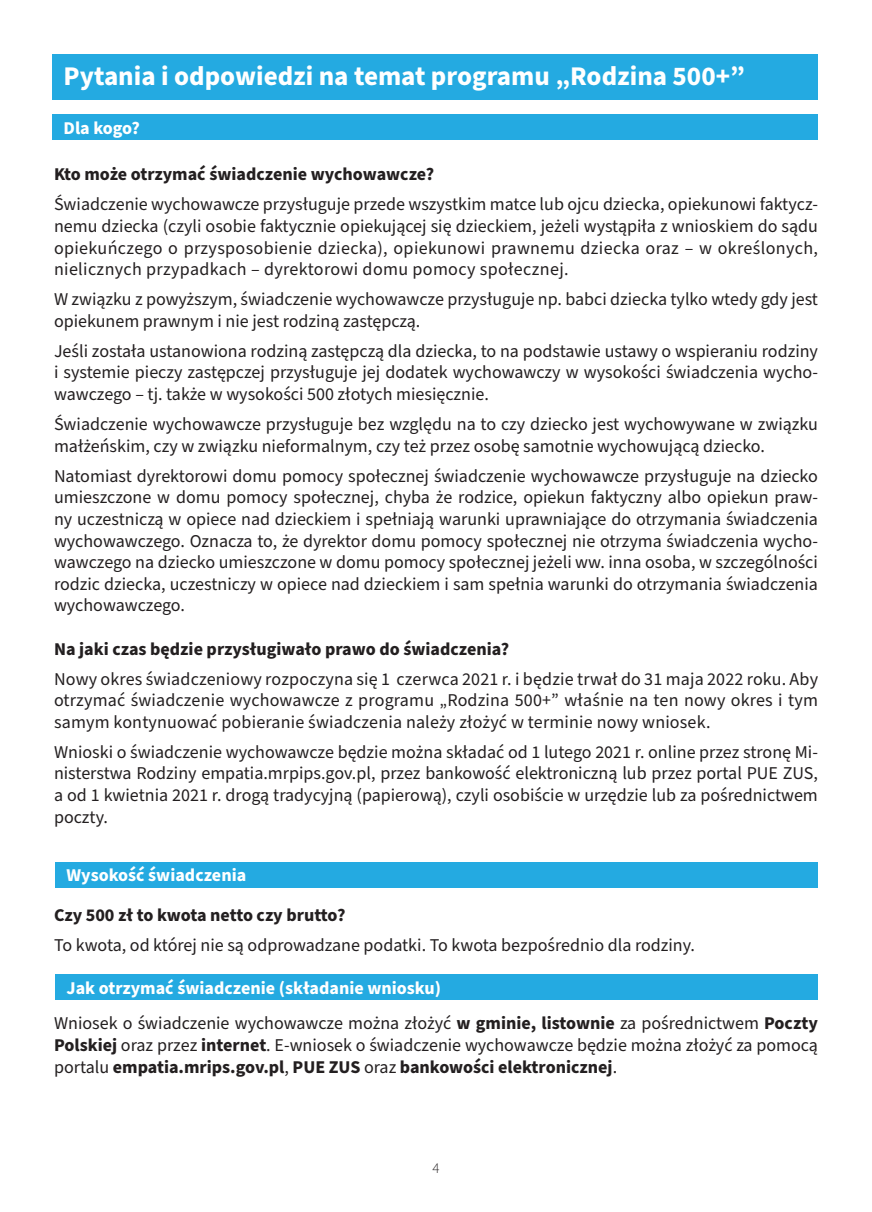
<style>
.page{position:relative;width:872px;height:1212px;background:#fff}
.page>*{position:absolute;margin:0;border:0;box-sizing:border-box;transform-origin:0 0}
.t1{font:700 27px "Source Sans Pro";color:#fff}
.t2{font:18px/21.6px "Source Sans Pro";color:#231f20;text-align:justify}
.t3{font:700 18px "Source Sans Pro";color:#231f20}
.t4{font:700 18px "Source Sans Pro";color:#fff}
.t5{font:300 15px "Source Sans Pro";color:#231f20}
.s1{font-weight:700}
</style>
<div class="page">
<div style="left:56px;top:862px;width:762px;height:26px;background:#24aae1"></div>
<div style="left:56px;top:974px;width:762px;height:25px;background:#24aae1"></div>
<div style="left:53px;top:115px;width:765px;height:25px;background:#24aae1"></div>
<div style="left:53px;top:54px;width:765px;height:45px;background:#24aae1"></div>
<h1 class="t1" style="left:64px;top:58px;width:683px">Pytania i odpowiedzi na temat programu „Rodzina 500+”</h1>
<p class="t4" style="left:64px;top:115px;width:78px">Dla kogo?</p>
<p class="t3" style="left:54px;top:162px;width:382px">Kto może otrzymać świadczenie wychowawcze?</p>
<p class="t2" style="left:54px;top:194px;width:765px">Świadczenie wychowawcze przysługuje przede wszystkim matce lub ojcu dziecka, opiekunowi faktycz&shy;nemu dziecka (czyli osobie faktycznie opiekującej się dzieckiem, jeżeli wystąpiła z wnioskiem do sądu opiekuńczego o przysposobienie dziecka), opiekunowi prawnemu dziecka oraz – w określonych, nielicznych przypadkach – dyrektorowi domu pomocy społecznej.</p>
<p class="t2" style="left:54px;top:289px;width:765px">W związku z powyższym, świadczenie wychowawcze przysługuje np. babci dziecka tylko wtedy gdy jest opiekunem prawnym i nie jest rodziną zastępczą.</p>
<p class="t2" style="left:54px;top:341px;width:765px">Jeśli została ustanowiona rodziną zastępczą dla dziecka, to na podstawie ustawy o wspieraniu rodziny i systemie pieczy zastępczej przysługuje jej dodatek wychowawczy w wysokości świadczenia wycho&shy;wawczego – tj. także w wysokości 500 złotych miesięcznie.</p>
<p class="t2" style="left:54px;top:414px;width:765px">Świadczenie wychowawcze przysługuje bez względu na to czy dziecko jest wychowywane w związku małżeńskim, czy w związku nieformalnym, czy też przez osobę samotnie wychowującą dziecko.</p>
<p class="t2" style="left:54px;top:465px;width:765px">Natomiast dyrektorowi domu pomocy społecznej świadczenie wychowawcze przysługuje na dziecko umieszczone w domu pomocy społecznej, chyba że rodzice, opiekun faktyczny albo opiekun praw&shy;ny uczestniczą w opiece nad dzieckiem i spełniają warunki uprawniające do otrzymania świadczenia wychowawczego. Oznacza to, że dyrektor domu pomocy społecznej nie otrzyma świadczenia wycho&shy;wawczego na dziecko umieszczone w domu pomocy społecznej jeżeli ww. inna osoba, w szczególności rodzic dziecka, uczestniczy w opiece nad dzieckiem i sam spełnia warunki do otrzymania świadczenia wychowawczego.</p>
<p class="t3" style="left:54px;top:636px;width:456px">Na jaki czas będzie przysługiwało prawo do świadczenia?</p>
<p class="t2" style="left:54px;top:668px;width:765px">Nowy okres świadczeniowy rozpoczyna się 1 czerwca 2021 r. i będzie trwał do 31 maja 2022 roku. Aby otrzymać świadczenie wychowawcze z programu „Rodzina 500+” właśnie na ten nowy okres i tym samym kontynuować pobieranie świadczenia należy złożyć w terminie nowy wniosek.</p>
<p class="t2" style="left:54px;top:741px;width:765px">Wnioski o świadczenie wychowawcze będzie można składać od 1 lutego 2021 r. online przez stronę Mi&shy;nisterstwa Rodziny empatia.mrpips.gov.pl, przez bankowość elektroniczną lub przez portal PUE ZUS, a od 1 kwietnia 2021 r. drogą tradycyjną (papierową), czyli osobiście w urzędzie lub za pośrednictwem poczty.</p>
<p class="t4" style="left:67px;top:863px;width:181px">Wysokość świadczenia</p>
<p class="t3" style="left:54px;top:903px;width:293px">Czy 500 zł to kwota netto czy brutto?</p>
<p class="t2" style="left:54px;top:935px;width:642px">To kwota, od której nie są odprowadzane podatki. To kwota bezpośrednio dla rodziny.</p>
<p class="t4" style="left:67px;top:975px;width:376px">Jak otrzymać świadczenie (składanie wniosku)</p>
<p class="t2" style="left:54px;top:1013px;width:765px">Wniosek o świadczenie wychowawcze można złożyć <span class="s1">w gminie, listownie</span> za pośrednictwem <span class="s1">Poczty Polskiej</span> oraz przez <span class="s1">internet</span>. E-wniosek o świadczenie wychowawcze będzie można złożyć za pomocą portalu <span class="s1">empatia.mrips.gov.pl</span>, <span class="s1">PUE ZUS</span> oraz <span class="s1">bankowości elektronicznej</span>.</p>
<p class="t5" style="left:432px;top:1158px;width:9px">4</p>
</div>
